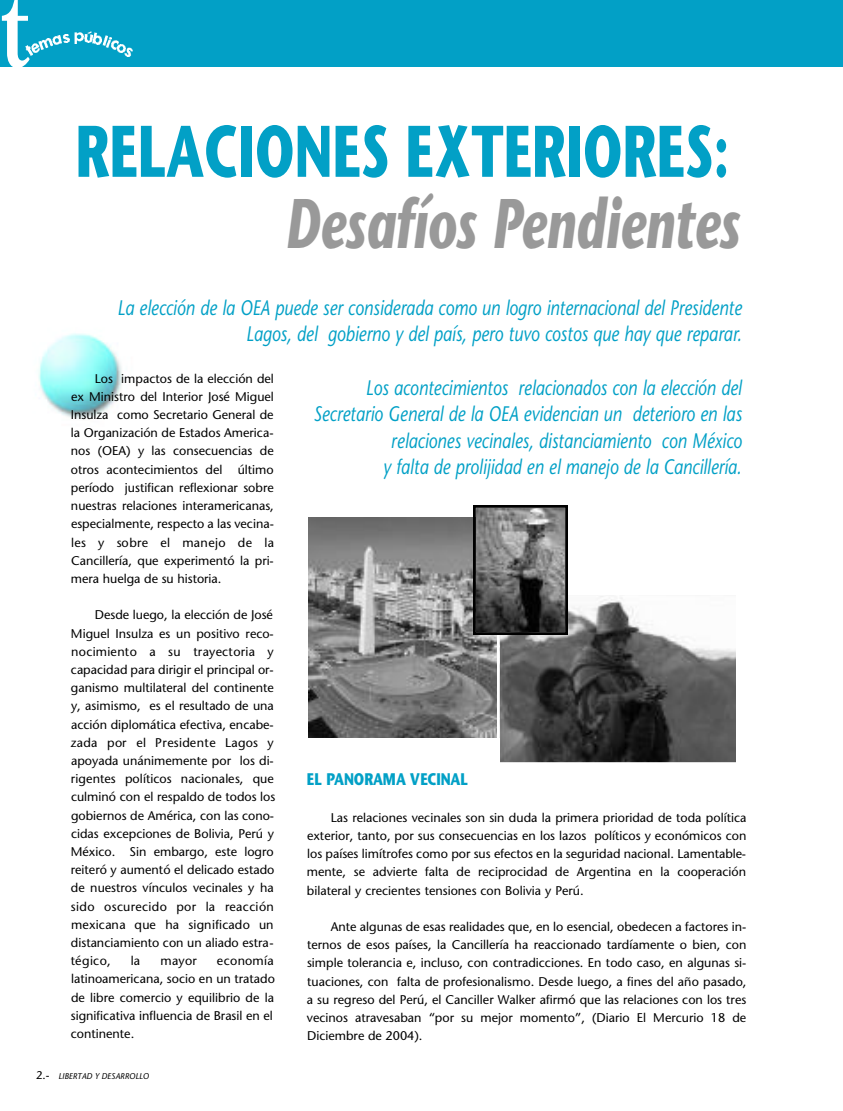
<style>
.page{position:relative;width:843px;height:1111px;background:#fff}
.page>*{position:absolute;margin:0;border:0;box-sizing:border-box;transform-origin:0 0}
.t1{font:700 105px "Century Old Style";color:#fff;scale:.7 1}
.t2{font:700 72.8px "Stone Sans";color:#02a0c6;scale:.7 1}
.t3{font:italic 700 70px "Stone Sans";color:#999;scale:.7 1}
.t4{font:italic 21px/26.6px "Stone Sans";color:#02a0c6;text-align:right;scale:.8 1}
.t5{font:700 16.8px "Stone Sans";letter-spacing:-.005em;color:#02a0c6;scale:.8 1}
.t6{font:12.6px/18.2px "Stone Sans";color:#000;text-align:justify}
.t7{font:italic 8.4px "Stone Sans";color:#000}
.s1{font-style:normal;font-size:11.2px}
</style>
<div class="page">
<img style="left:38px;top:333px;width:84px;height:86px">
<div style="left:0;top:0;width:842px;height:67px;background:#02a0c6"></div>
<svg style="left:25px;top:46px;width:7px;height:9px"></svg>
<img style="left:26px;top:44px;width:14px;height:8px">
<img style="left:35px;top:38px;width:14px;height:11px">
<svg style="left:49px;top:32px;width:83px;height:24px"></svg>
<img style="left:309px;top:517px;width:188px;height:220px">
<img style="left:497px;top:592px;width:239px;height:171px">
<img style="left:473px;top:505px;width:94px;height:129px">
<h1 class="t1" style="left:2px;top:-12px;width:36px">t</h1>
<h2 class="t2" style="left:75px;top:123px;width:935px">RELACIONES EXTERIORES:</h2>
<h3 class="t3" style="left:285px;top:197px;width:651px">Desafíos Pendientes</h3>
<h3 class="t4" style="left:118px;top:296px;width:781px">La elección de la OEA puede ser considerada como un logro internacional del Presidente<br>Lagos, del gobierno y del país, pero tuvo costos que hay que reparar.</h3>
<h3 class="t4" style="left:313px;top:376px;width:537px">Los acontecimientos relacionados con la elección del Secretario General de la OEA evidencian un deterioro en las relaciones vecinales, distanciamiento con México<br>y falta de prolijidad en el manejo de la Cancillería.</h3>
<p class="t6" style="left:71px;top:370px;width:205px;text-indent:24px">Los impactos de la elección del ex Ministro del Interior José Miguel Insulza como Secretario General de la Organización de Estados America&shy;nos (OEA) y las consecuencias de otros acontecimientos del último período justifican reflexionar sobre nuestras relaciones interamericanas, especialmente, respecto a las vecina&shy;les y sobre el manejo de la Cancillería, que experimentó la pri&shy;mera huelga de su historia.</p>
<p class="t6" style="left:71px;top:607px;width:206px;text-align:left;text-indent:24px">Desde luego, la elección de José Miguel Insulza es un positivo reco&shy;nocimiento a su trayectoria y capacidad para dirigir el principal or&shy;ganismo multilateral del continente y, asimismo, es el resultado de una acción diplomática efectiva, encabe&shy;zada por el Presidente Lagos y apoyada unánimemente por los di&shy;rigentes políticos nacionales, que culminó con el respaldo de todos los gobiernos de América, con las cono&shy;cidas excepciones de Bolivia, Perú y México. Sin embargo, este logro reiteró y aumentó el delicado estado de nuestros vínculos vecinales y ha sido oscurecido por la reacción mexicana que ha significado un distanciamiento con un aliado estra&shy;tégico,</p>
<h3 class="t5" style="left:307px;top:773px;width:203px">EL PANORAMA VECINAL</h3>
<p class="t6" style="left:307px;top:809px;width:441px;text-indent:24px">Las relaciones vecinales son sin duda la primera prioridad de toda política exterior, tanto, por sus consecuencias en los lazos políticos y económicos con los países limítrofes como por sus efectos en la seguridad nacional. Lamentable&shy;mente, se advierte falta de reciprocidad de Argentina en la cooperación bilateral y crecientes tensiones con Bolivia y Perú.</p>
<p class="t6" style="left:307px;top:918px;width:441px;text-indent:24px">Ante algunas de esas realidades que, en lo esencial, obedecen a factores in&shy;ternos de esos países, la Cancillería ha reaccionado tardíamente o bien, con simple tolerancia e, incluso, con contradicciones. En todo caso, en algunas si&shy;tuaciones, con falta de profesionalismo. Desde luego, a fines del año pasado, a su regreso del Perú, el Canciller Walker afirmó que las relaciones con los tres vecinos atravesaban “por su mejor momento”, (Diario El Mercurio 18 de Diciembre de 2004).</p>
<p class="t6" style="left:71px;top:953px;width:206px;text-align:left;text-indent:146px">economía latinoamericana, socio en un tratado de libre comercio y equilibrio de la significativa influencia de Brasil en el continente.</p>
<p class="t6" style="left:131px;top:953px;width:11px">la</p>
<p class="t6" style="left:160px;top:953px;width:38px">mayor</p>
<p class="t7" style="left:36px;top:1073px;width:114px"><span class="s1">2.-</span> LIBERTAD Y DESARROLLO</p>
</div>
